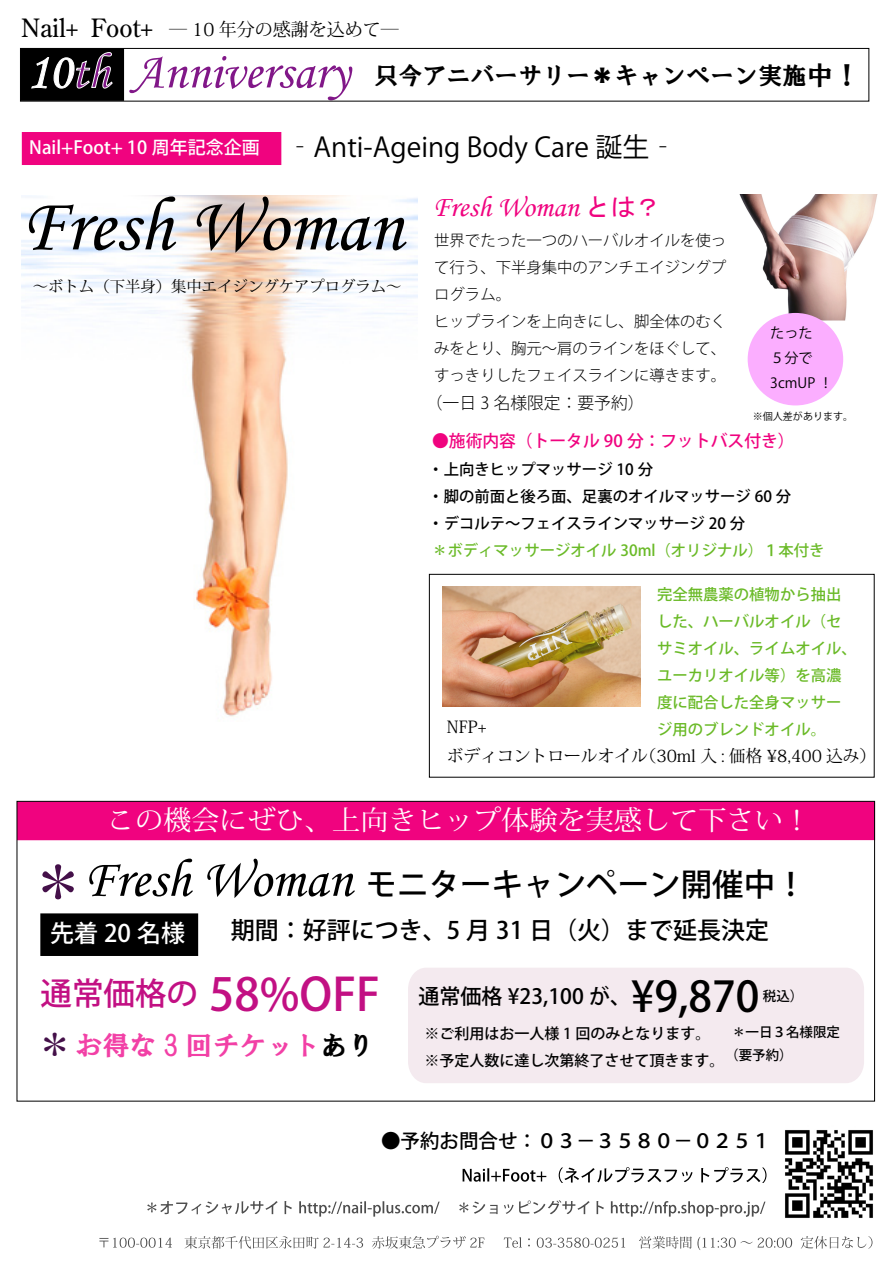
<style>
.page{position:relative;width:893px;height:1263px;background:#fff}
.page>*{position:absolute;margin:0;border:0;box-sizing:border-box;transform-origin:0 0}
.t1{font:76.8px "Monotype Corsiva";color:#000}
.t2{font:50.55px "Monotype Corsiva";color:#811788}
.t3{font:45px "Koz Go Pro Medium Acro";color:#c21083}
.t4{font:31.5px "Koz Go Pro Medium Acro";color:#000}
.t5{font:29.4px "Monotype Corsiva";color:#f0037f}
.t6{font:27px "Koz Min Pro Regular Acro";color:#fff;scale:1.04 1}
.t7{font:27px "Koz Go Std";color:#000}
.t8{font:27px "HGS Soei Presence EB";color:#f240a6}
.t9{font:25.2px "Century Old Style Std";color:#000}
.t10{font:24px "Koz Go Pro Medium Acro";color:#000}
.t11{font:24px "HGS Soei Presence EB";color:#000}
.t12{font:24px "Koz Go Pro Medium Acro";color:#fff}
.t13{font:21px "Koz Go Pro Medium Acro";color:#000}
.t14{font:19.5px "Koz Go Pro Medium Acro";color:#000}
.t15{font:18px "Koz Go Pro Medium Acro";color:#fff}
.t16{font:18px "Koz Min Pro Regular Acro";color:#000}
.t17{font:16.8px/29.4px "Koz Min Pro Regular Acro";color:#000}
.t18{font:16.8px "Koz Go Pro Medium Acro";color:#f0037f}
.t19{font:300 16.8px "Koz Go Std";color:#000}
.t20{font:300 15.3px/26.8px "Koz Go Std";color:#000}
.t21{font:15.3px/26.8px "Koz Go Pro Medium Acro";color:#6aba27}
.t22{font:15.3px/26.8px "Koz Go Pro Medium Acro";color:#000}
.t23{font:15.3px "Koz Min Pro Regular Acro";color:#000}
.t24{font:15px/26.2px "Koz Go Pro Medium Acro";color:#000}
.t25{font:14.1px/24.6px "Koz Go Std";color:#000}
.t26{font:13.5px/23.7px "Koz Go Pro Medium Acro";color:#000}
.t27{font:10.05px "Koz Go Std";color:#000}
.s1{color:#fff}
.s2{font-size:27px}
.s3{font-family:"MS Gothic";font-size:25.2px}
.s4{font-family:"Koz Min Pro";font-weight:700;font-size:54px;color:#441049}
.s5{font-family:"Monotype Corsiva";font-size:54px}
.s6{font-size:31.5px}
.s7{font-size:42px}
.s8{font-family:"Koz Min Pro";font-weight:700;font-size:36px;color:#441049}
.s9{color:#000}
</style>
<div class="page">
<img style="left:22px;top:196px;width:395px;height:521px">
<img style="left:442px;top:587px;width:198px;height:120px">
<div style="left:429px;top:574px;width:445px;height:203px;border:1px solid #000"></div>
<img style="left:739px;top:194px;width:139px;height:126px">
<div style="left:748px;top:313px;width:95px;height:92px;background:#fbaeff;border-radius:50%"></div>
<img style="left:785px;top:1130px;width:88px;height:88px">
<svg style="left:99px;top:1237px;width:73px;height:11px"></svg>
<svg style="left:185px;top:1236px;width:178px;height:13px"></svg>
<svg style="left:372px;top:1236px;width:113px;height:13px"></svg>
<svg style="left:504px;top:1237px;width:18px;height:11px"></svg>
<svg style="left:537px;top:1237px;width:88px;height:11px"></svg>
<svg style="left:639px;top:1236px;width:153px;height:14px"></svg>
<svg style="left:801px;top:1236px;width:71px;height:13px"></svg>
<svg style="left:463px;top:1168px;width:83px;height:14px"></svg>
<svg style="left:559px;top:1167px;width:134px;height:16px"></svg>
<svg style="left:701px;top:1167px;width:65px;height:16px"></svg>
<svg style="left:147px;top:1201px;width:131px;height:13px"></svg>
<svg style="left:285px;top:1201px;width:7px;height:13px"></svg>
<svg style="left:299px;top:1201px;width:141px;height:15px"></svg>
<svg style="left:459px;top:1201px;width:39px;height:13px"></svg>
<svg style="left:504px;top:1200px;width:86px;height:14px"></svg>
<svg style="left:597px;top:1201px;width:7px;height:13px"></svg>
<svg style="left:611px;top:1201px;width:154px;height:16px"></svg>
<div style="left:22px;top:132px;width:259px;height:33px;background:#f0037f"></div>
<div style="left:17px;top:801px;width:858px;height:39px;background:#f0037f"></div>
<div style="left:408px;top:968px;width:456px;height:115px;background:#f4eaef"></div>
<div style="left:40px;top:913px;width:158px;height:43px;background:#000"></div>
<div style="left:20px;top:48px;width:104px;height:53px;background:#000"></div>
<div style="left:20px;top:48px;width:849px;height:53px;border:1px solid #000"></div>
<h3 class="t9" style="left:21px;top:11px;width:133px">Nail+ Foot+</h3>
<h2 class="t2" style="left:27px;top:41px;width:324px"><span class="s1">10</span>th Anniversary</h2>
<p class="t16" style="left:169px;top:17px;width:231px">― 10 年分の感謝を込めて―</p>
<h3 class="t11" style="left:374px;top:63px;width:487px">只今アニバーサリー＊キャンペーン実施<span class="s2">中！</span></h3>
<h3 class="t7" style="left:287px;top:130px;width:391px">‐Anti-Ageing Body Care 誕生‐</h3>
<h1 class="t1" style="left:20px;top:179px;width:384px">Fresh Woman</h1>
<p class="t23" style="left:33px;top:276px;width:370px">～ボトム（下半身）集中エイジングケアプログラム～</p>
<p class="t15" style="left:29px;top:136px;width:232px">Nail+Foot+ 10 周年記念企画</p>
<h3 class="t5" style="left:433px;top:189px;width:229px">Fresh Woman <span class="s3">とは？</span></h3>
<p class="t20" style="left:434px;top:228px;width:293px">世界でたった一つのハーバルオイルを使って行う、下半身集中のアンチエイジングプログラム。<br>ヒップラインを上向きにし、脚全体のむくみをとり、胸元～肩のラインをほぐして、すっきりしたフェイスラインに導きます。</p>
<p class="t19" style="left:426px;top:392px;width:220px">（一日 3 名様限定：要予約）</p>
<p class="t25" style="left:770px;top:321px;width:64px">たった<br>５分で<br>3cmUP ！</p>
<p class="t27" style="left:753px;top:410px;width:102px">※個人差があります。</p>
<p class="t18" style="left:432px;top:430px;width:364px">●施術内容（トータル 90 分：フットバス付き）</p>
<p class="t22" style="left:428px;top:457px;width:364px">・上向きヒップマッサージ 10 分<br>・脚の前面と後ろ面、足裏のオイルマッサージ 60 分・デコルテ～フェイスラインマッサージ 20 分　</p>
<p class="t21" style="left:432px;top:537px;width:394px">＊ボディマッサージオイル 30ml（オリジナル）１本付き</p>
<p class="t21" style="left:657px;top:582px;width:201px">完全無農薬の植物から抽出した、ハーバルオイル（セサミオイル、ライムオイル、ユーカリオイル等）を高濃度に配合した全身マッサージ用のブレンドオイル。</p>
<p class="t17" style="left:447px;top:711px;width:431px">NFP+<br>ボディコントロールオイル（30ml 入 : 価格 ¥8,400 込み）</p>
<h3 class="t6" style="left:107px;top:801px;width:678px">この機会にぜひ、上向きヒップ体験を実感して下さい！</h3>
<h3 class="t4" style="left:31px;top:864px;width:777px"><span class="s4">＊</span><span class="s5">Fresh Woman</span> モニターキャンペーン開催中！</h3>
<h3 class="t12" style="left:50px;top:918px;width:136px">先着 20 名様</h3>
<h3 class="t3" style="left:41px;top:965px;width:341px"><span class="s6">通常価格の</span> 58%OFF</h3>
<h3 class="t10" style="left:231px;top:915px;width:540px">期間：好評につき、5 月 31 日（火）まで延長決定</h3>
<h3 class="t13" style="left:418px;top:983px;width:342px">通常価格 ¥23,100 が、<span class="s7">¥9,870</span></h3>
<p class="t26" style="left:763px;top:985px;width:42px">税込）</p>
<p class="t24" style="left:424px;top:1021px;width:301px">※ご利用はお一人様 1 回のみとなります。※予定人数に達し次第終了させて頂きます。</p>
<p class="t26" style="left:725px;top:1020px;width:116px;text-indent:7px">＊一日３名様限定（要予約）</p>
<h3 class="t8" style="left:37px;top:1031px;width:339px"><span class="s8">＊</span>お得な 3 回チケット<span class="s9">あり</span></h3>
<p class="t14" style="left:381px;top:1128px;width:391px">●予約お問合せ：０３－３５８０－０２５１</p>
</div>
